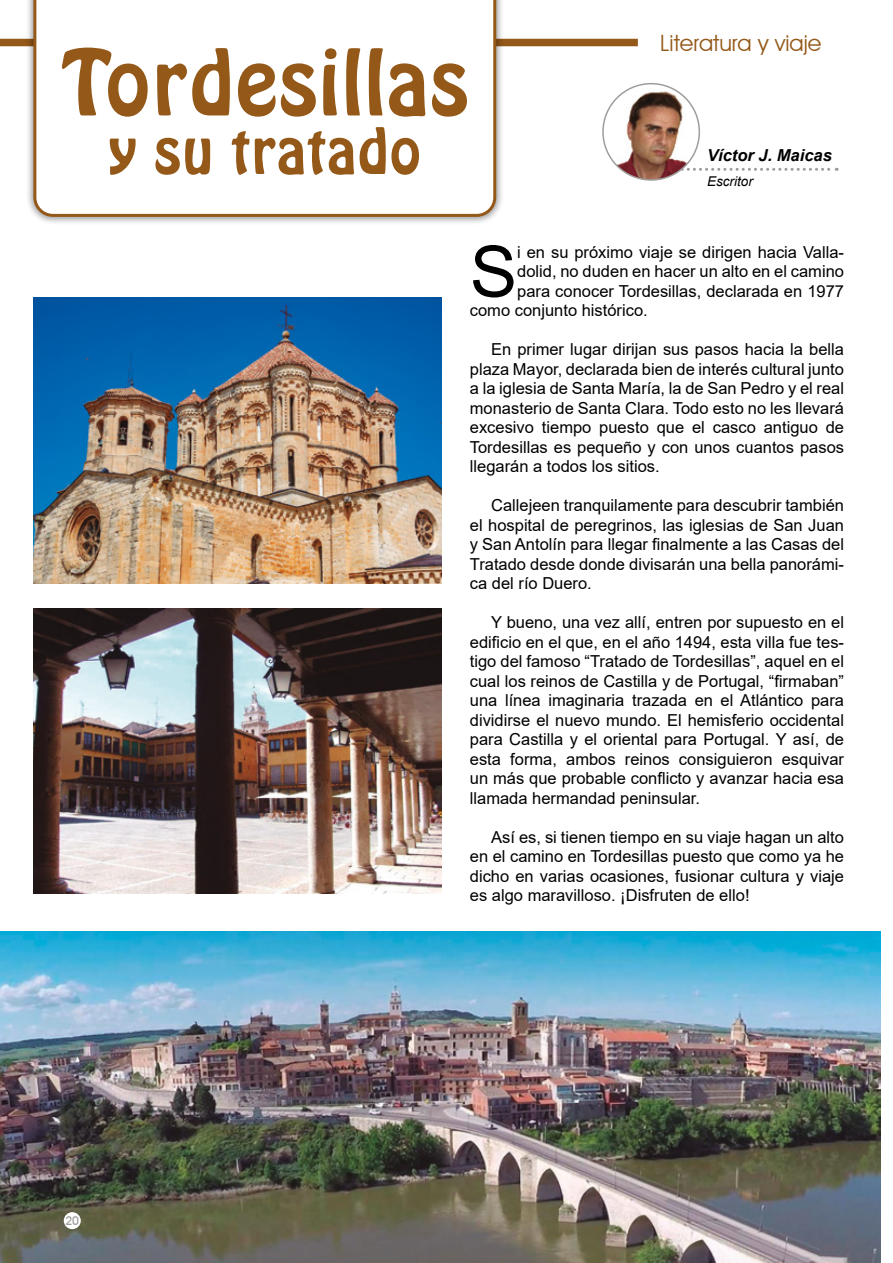
<style>
.page{position:relative;width:893px;height:1263px;background:#fff}
.page>*{position:absolute;margin:0;border:0;box-sizing:border-box;transform-origin:0 0}
.t1{font:87.6px "Hobo BT";color:#945818}
.t2{font:70.95px "Arial";color:#000}
.t3{font:60.9px "Hobo BT";color:#945818}
.t4{font:22.5px "Avant Garde IT Cby BT";color:#945818}
.t5{font:16.5px/19.5px "Arial";color:#000;text-align:justify}
.t6{font:italic 700 16.5px "Arial";color:#000}
.t7{font:italic 13.5px "Arial";color:#000}
.t8{font:500 12px "Avant Garde IT Cby BT";color:#9d9d9c}
</style>
<div class="page">
<div style="left:0;top:39px;width:638px;height:7px;background:#945818"></div>
<div style="left:26px;top:0;width:478px;height:225px;background:#000;opacity:.39"></div>
<svg style="left:32px;top:0;width:466px;height:218px"></svg>
<img style="left:0;top:931px;width:880px;height:332px">
<svg style="left:686px;top:109px;width:151px;height:62px"></svg>
<div style="left:603px;top:84px;width:96px;height:96px;background:#fff;border-radius:50%"></div>
<img style="left:617px;top:88px;width:69px;height:92px">
<div style="left:602px;top:83px;width:98px;height:98px;border:2px solid #9d9d9c;border-radius:50%"></div>
<img style="left:33px;top:298px;width:409px;height:285px">
<img style="left:33px;top:608px;width:409px;height:286px">
<div style="left:64px;top:1212px;width:17px;height:17px;background:#fff;border-radius:50%"></div>
<h1 class="t1" style="left:60px;top:29px;width:411px">Tordesillas</h1>
<h3 class="t3" style="left:108px;top:114px;width:315px">y su tratado</h3>
<h3 class="t4" style="left:660px;top:29px;width:163px">Literatura y viaje</h3>
<p class="t6" style="left:707px;top:144px;width:126px">Víctor J. Maicas</p>
<p class="t7" style="left:707px;top:173px;width:47px">Escritor</p>
<p class="t8" style="left:65px;top:1213px;width:15px">20</p>
<h2 class="t2" style="left:470px;top:223px;width:49px">S</h2>
<p class="t5" style="left:517px;top:242px;width:328px">i en su próximo viaje se dirigen hacia Valla-</p>
<p class="t5" style="left:517px;top:261px;width:328px">dolid, no duden en hacer un alto en el camino</p>
<p class="t5" style="left:517px;top:281px;width:328px">para conocer Tordesillas, declarada en 1977</p>
<p class="t5" style="left:470px;top:300px;width:179px">como conjunto histórico.</p>
<p class="t5" style="left:470px;top:339px;width:376px;text-indent:21px">En primer lugar dirijan sus pasos hacia la bella plaza Mayor, declarada bien de interés cultural junto a la iglesia de Santa María, la de San Pedro y el real monasterio de Santa Clara. Todo esto no les llevará excesivo tiempo puesto que el casco antiguo de Tordesillas es pequeño y con unos cuantos pasos llegarán a todos los sitios.</p>
<p class="t5" style="left:470px;top:495px;width:376px;text-indent:21px">Callejeen tranquilamente para descubrir también el hospital de peregrinos, las iglesias de San Juan y San Antolín para llegar finalmente a las Casas del Tratado desde donde divisarán una bella panorámi&shy;ca del río Duero.</p>
<p class="t5" style="left:470px;top:613px;width:376px;text-indent:21px">Y bueno, una vez allí, entren por supuesto en el edificio en el que, en el año 1494, esta villa fue tes&shy;tigo del famoso “Tratado de Tordesillas”, aquel en el cual los reinos de Castilla y de Portugal, “firmaban” una línea imaginaria trazada en el Atlántico para dividirse el nuevo mundo. El hemisferio occidental para Castilla y el oriental para Portugal. Y así, de esta forma, ambos reinos consiguieron esquivar un más que probable conflicto y avanzar hacia esa llamada hermandad peninsular.</p>
<p class="t5" style="left:470px;top:827px;width:376px;text-indent:21px">Así es, si tienen tiempo en su viaje hagan un alto en el camino en Tordesillas puesto que como ya he dicho en varias ocasiones, fusionar cultura y viaje es algo maravilloso. ¡Disfruten de ello!</p>
</div>
